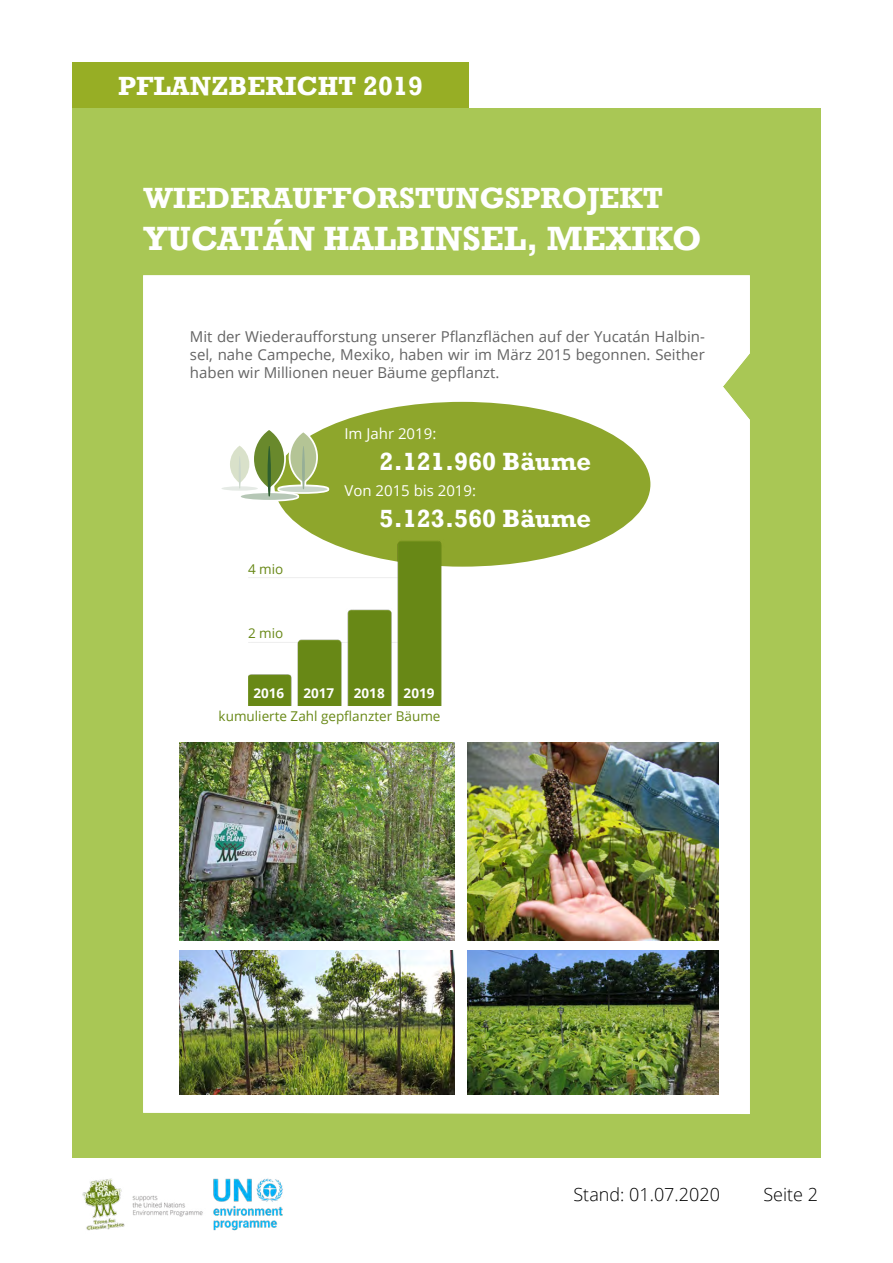
<style>
.page{position:relative;width:893px;height:1263px;background:#fff}
.page>*{position:absolute;margin:0;border:0;box-sizing:border-box;transform-origin:0 0}
.t1{font:700 34.5px "Rockwell";color:#fff}
.t2{font:700 30px "Rockwell";color:#fff}
.t3{font:700 27px "Rockwell";color:#fff}
.t4{font:700 25.5px "Rockwell";color:#fff}
.t5{font:300 18px "Open Sans";color:#000}
.t6{font:15px/18px "Open Sans";color:#646464;text-align:justify}
.t7{font:15px "Open Sans";color:#fff}
.t8{font:13.5px "Open Sans";color:#688816}
.t9{font:700 13.5px "Open Sans";color:#fff}
</style>
<div class="page">
<img style="left:82px;top:1178px;width:201px;height:53px">
<div style="left:72px;top:108px;width:749px;height:1050px;background:#a9c755"></div>
<div style="left:72px;top:63px;width:397px;height:45px;background:#97ae25"></div>
<div style="left:143px;top:275px;width:607px;height:839px;background:#fff"></div>
<img style="left:468px;top:743px;width:251px;height:198px">
<img style="left:180px;top:743px;width:274px;height:198px">
<img style="left:180px;top:950px;width:274px;height:144px">
<img style="left:468px;top:950px;width:251px;height:144px">
<div style="left:274px;top:402px;width:376px;height:165px;background:#8ea62c;border-radius:50%"></div>
<div style="left:239px;top:491px;width:60px;height:11px;border:4px solid #fff;border-radius:50%"></div>
<div style="left:252px;top:428px;width:34px;height:62px;border:4px solid #fff;border-radius:50%"></div>
<div style="left:277px;top:484px;width:52px;height:10px;border:4px solid #fff;border-radius:50%"></div>
<div style="left:289px;top:431px;width:29px;height:53px;border:4px solid #fff;border-radius:50%"></div>
<div style="left:220px;top:484px;width:40px;height:8px;border:4px solid #fff;border-radius:50%"></div>
<div style="left:230px;top:445px;width:19px;height:38px;background:#fff;border-radius:50%"></div>
<div style="left:228px;top:444px;width:23px;height:41px;border:4px solid #fff;border-radius:50%"></div>
<div style="left:241px;top:493px;width:56px;height:7px;background:#b6c7b6;border-radius:50%"></div>
<svg style="left:254px;top:430px;width:30px;height:58px"></svg>
<svg style="left:264px;top:446px;width:10px;height:51px"></svg>
<svg style="left:279px;top:486px;width:48px;height:6px"></svg>
<svg style="left:290px;top:432px;width:26px;height:50px"></svg>
<svg style="left:298px;top:446px;width:10px;height:53px"></svg>
<div style="left:221px;top:486px;width:37px;height:5px;background:#e5eae5;border-radius:50%"></div>
<svg style="left:230px;top:446px;width:19px;height:37px"></svg>
<svg style="left:235px;top:398px;width:9px;height:90px"></svg>
<img style="left:248px;top:520px;width:325px;height:186px">
<h3 class="t3" style="left:118px;top:70px;width:306px">PFLANZBERICHT 2019</h3>
<h2 class="t2" style="left:144px;top:180px;width:521px">WIEDERAUFFORSTUNGSPROJEKT</h2>
<h1 class="t1" style="left:144px;top:217px;width:559px">YUCATÁN HALBINSEL, MEXIKO</h1>
<p class="t6" style="left:190px;top:328px;width:516px">Mit der Wiederaufforstung unserer Pflanzflächen auf der Yucatán Halbin&shy;sel, nahe Campeche, Mexiko, haben wir im März 2015 begonnen. Seither haben wir Millionen neuer Bäume gepflanzt.</p>
<p class="t7" style="left:344px;top:424px;width:93px">Im Jahr 2019:</p>
<h3 class="t4" style="left:380px;top:446px;width:213px">2.121.960 Bäume</h3>
<p class="t8" style="left:248px;top:560px;width:37px">4 mio</p>
<p class="t7" style="left:344px;top:481px;width:133px">Von 2015 bis 2019:</p>
<h3 class="t4" style="left:380px;top:503px;width:213px">5.123.560 Bäume</h3>
<p class="t8" style="left:248px;top:624px;width:37px">2 mio</p>
<p class="t9" style="left:253px;top:683px;width:32px">2016</p>
<p class="t9" style="left:303px;top:683px;width:32px">2017</p>
<p class="t9" style="left:354px;top:683px;width:32px">2018</p>
<p class="t9" style="left:404px;top:683px;width:32px">2019</p>
<p class="t8" style="left:219px;top:706px;width:223px">kumulierte Zahl gepflanzter Bäume</p>
<p class="t5" style="left:573px;top:1182px;width:148px">Stand: 01.07.2020</p>
<p class="t5" style="left:763px;top:1182px;width:56px">Seite 2</p>
</div>
